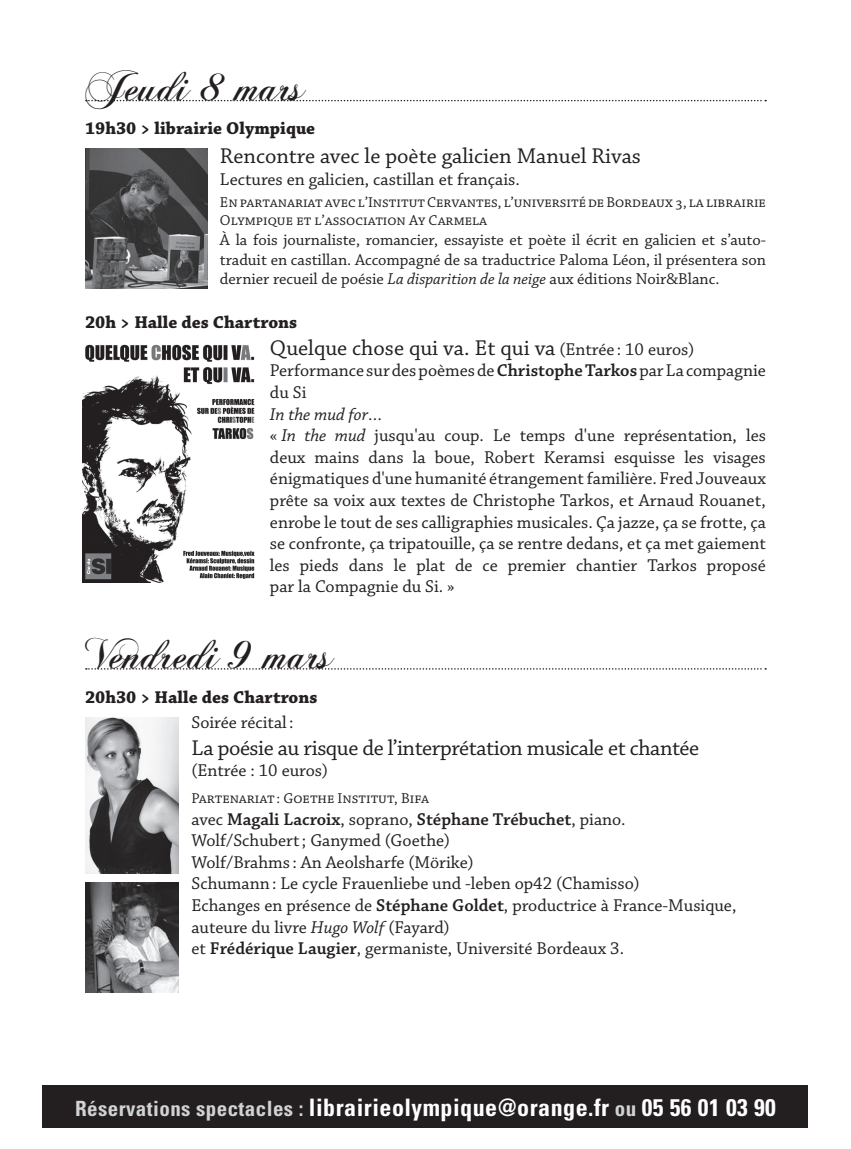
<style>
.page{position:relative;width:851px;height:1149px;background:#fff}
.page>*{position:absolute;margin:0;border:0;box-sizing:border-box;transform-origin:0 0}
.t1{font:45px "Chopin Script";color:#231f20}
.t2{font:700 condensed 24px "Univers";letter-spacing:.02em;color:#fff}
.t3{font:22.5px "Chaparral Pro";letter-spacing:.005em;color:#231f20}
.t4{font:18px/21.6px "Chaparral Pro";letter-spacing:.005em;color:#231f20}
.t5{font:700 18px "Chaparral Pro";color:#231f20}
.t6{font:16.5px/19.8px "Chaparral Pro";letter-spacing:.01em;color:#231f20;text-align:justify}
.t7{font:15px/18px "Chaparral Pro";color:#231f20}
.s1{font-style:italic}
.s2{font-size:18px}
.s3{font-weight:600}
.s4{font-size:21px;color:#d1d2d4}
</style>
<div class="page">
<svg style="left:86px;top:100px;width:680px;height:1px"></svg>
<svg style="left:86px;top:668px;width:680px;height:1px"></svg>
<img style="left:85px;top:717px;width:94px;height:156px">
<img style="left:85px;top:882px;width:94px;height:110px">
<div style="left:43px;top:1084px;width:765px;height:43px;background:#231f20"></div>
<img style="left:83px;top:344px;width:172px;height:238px">
<img style="left:85px;top:149px;width:122px;height:140px">
<h1 class="t1" style="left:85px;top:58px;width:221px">Jeudi 8 mars</h1>
<p class="t5" style="left:85px;top:118px;width:232px">19h30 &gt; librairie Olympique</p>
<p class="t3" style="left:220px;top:143px;width:422px">Rencontre avec le poète galicien Manuel Rivas</p>
<p class="t4" style="left:220px;top:169px;width:301px">Lectures en galicien, castillan et français.</p>
<p class="t7" style="left:220px;top:194px;width:547px">En partanariat avec l’Institut Cervantes, l’université de Bordeaux 3, la librairie<br>Olympique et l’association Ay Carmela</p>
<p class="t6" style="left:220px;top:230px;width:547px">À la fois journaliste, romancier, essayiste et poète il écrit en galicien et s’auto&shy;traduit en castillan. Accompagné de sa traductrice Paloma Léon, il présentera son dernier recueil de poésie <span class="s1">La disparition de la neige</span> aux éditions Noir&amp;Blanc.</p>
<p class="t5" style="left:85px;top:311px;width:213px">20h &gt; Halle des Chartrons</p>
<p class="t3" style="left:270px;top:335px;width:426px">Quelque chose qui va. Et qui va <span class="s2">(Entrée : 10 euros)</span></p>
<p class="t4" style="left:270px;top:360px;width:497px">Performance sur des poèmes de <span class="s3">Christophe Tarkos</span> par La compagnie du Si</p>
<p class="t4" style="left:270px;top:403px;width:497px"><span class="s1">In the mud for…<br></span>« <span class="s1">In the mud</span> jusqu'au coup. Le temps d'une représentation, les deux mains dans la boue, Robert Keramsi esquisse les visages énigmatiques d'une humanité étrangement familière. Fred Jouveaux prête sa voix aux textes de Christophe Tarkos, et Arnaud Rouanet, enrobe le tout de ses calligraphies musicales. Ça jazze, ça se frotte, ça se confronte, ça tripatouille, ça se rentre dedans, et ça met gaiement les pieds dans le plat de ce premier chantier Tarkos proposé par la Compagnie du Si. »</p>
<h1 class="t1" style="left:85px;top:626px;width:250px">Vendredi 9 mars</h1>
<p class="t5" style="left:85px;top:686px;width:234px">20h30 &gt; Halle des Chartrons</p>
<p class="t4" style="left:191px;top:712px;width:103px">Soirée récital:</p>
<p class="t3" style="left:191px;top:735px;width:509px">La poésie au risque de l’interprétation musicale et chantée</p>
<p class="t4" style="left:191px;top:760px;width:138px">(Entrée : 10 euros)</p>
<p class="t7" style="left:191px;top:789px;width:239px">Partenariat: Goethe Institut, Bifa</p>
<p class="t4" style="left:191px;top:808px;width:546px">avec <span class="s3">Magali Lacroix</span>, soprano, <span class="s3">Stéphane Trébuchet</span>, piano.<br>Wolf/Schubert; Ganymed (Goethe)<br>Wolf/Brahms : An Aeolsharfe (Mörike)<br>Schumann: Le cycle Frauenliebe und -leben op42 (Chamisso)<br>Echanges en présence de <span class="s3">Stéphane Goldet</span>, productrice à France-Musique, auteure du livre <span class="s1">Hugo Wolf</span> (Fayard)<br>et <span class="s3">Frédérique Laugier</span>, germaniste, Université Bordeaux 3.</p>
<h2 class="t2" style="left:75px;top:1092px;width:702px"><span class="s4">Réservations spectacles :</span> librairieolympique@orange.fr <span class="s4">ou</span> 05 56 01 03 90</h2>
</div>
